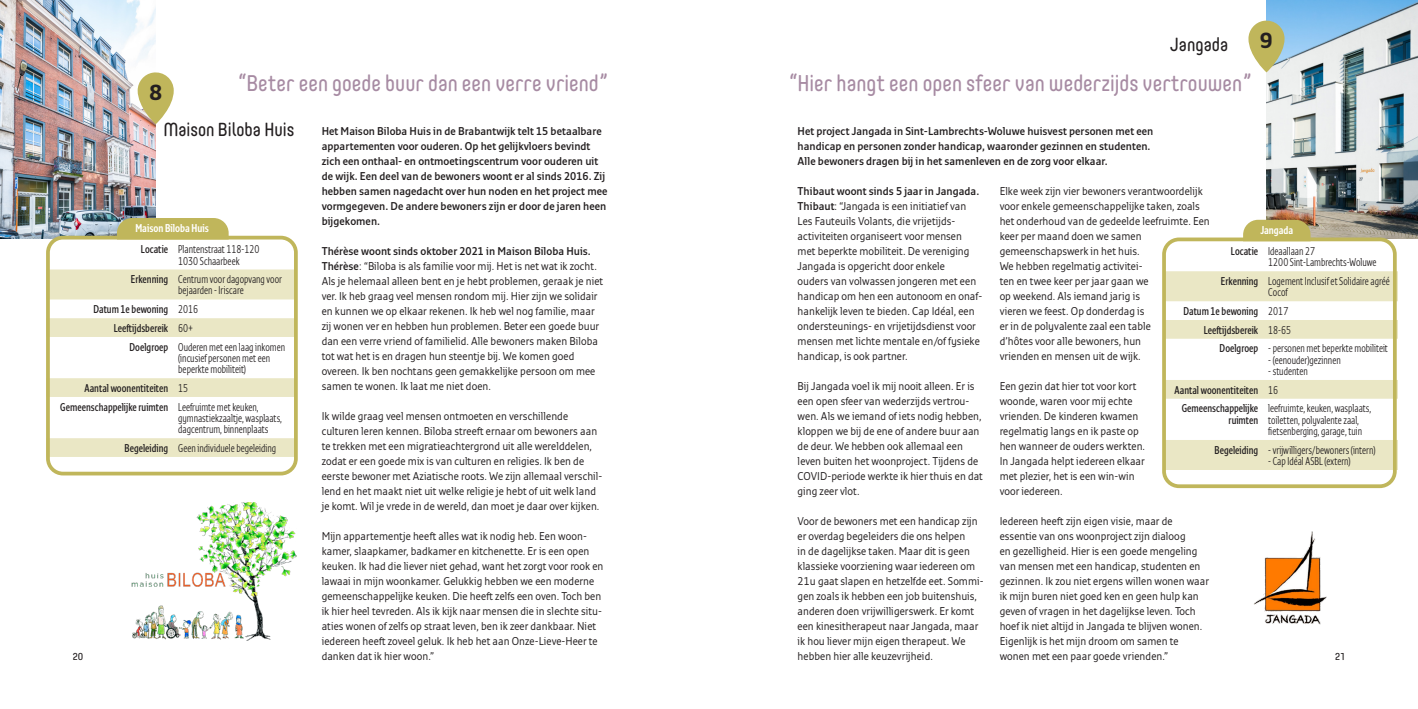
<style>
.page{position:relative;width:1418px;height:709px;background:#fff}
.page>*{position:absolute;margin:0;border:0;box-sizing:border-box;transform-origin:0 0}
.titel_2_niet_in_inho{font:22.5px "Core Mellow 45";color:#a78ba3;scale:.9 1}
.t1{font:700 21.75px "Monitor Pro";color:#231f20}
.titel_project{font:18.75px "Core Mellow 45";color:#231f20;scale:.9 1}
.Body___wit_na{font:11.25px/15px "Monitor Pro";color:#231f20;scale:.9 1}
.inleiding_bij_titel{font:600 11.25px/15px "Monitor Pro";color:#231f20;scale:.9 1}
.naast_kopfoto2{font:11.25px/11.2px "Monitor Con Pro";color:#231f20;scale:.9 1}
.naast_kopfoto2-2{font:600 11.25px "Monitor Con Pro";color:#231f20;scale:.9 1}
.naast_kopfoto2-3{font:700 11.25px "Monitor Con Pro";color:#fff;scale:.9 1}
.t2{font:10px "Core Mellow 45";color:#231f20}
.s1{font-weight:600}
</style>
<div class="page">
<img style="left:0;top:0;width:156px;height:239px">
<img style="left:1266px;top:0;width:151px;height:239px">
<div style="left:117px;top:218px;width:112px;height:38px;background:#c0b65b;border-radius:15px"></div>
<svg style="left:51px;top:241px;width:242px;height:15px"></svg>
<svg style="left:51px;top:269px;width:242px;height:188px"></svg>
<div style="left:46px;top:236px;width:252px;height:239px;border:4px solid #c0b65b;border-radius:15px"></div>
<svg style="left:135px;top:70px;width:39px;height:55px"></svg>
<div style="left:1243px;top:220px;width:67px;height:38px;background:#c0b65b;border-radius:15px"></div>
<svg style="left:1167px;top:242px;width:230px;height:29px"></svg>
<svg style="left:1167px;top:271px;width:230px;height:199px"></svg>
<div style="left:1162px;top:237px;width:234px;height:251px;border:4px solid #c0b65b;border-radius:15px"></div>
<svg style="left:1248px;top:18px;width:38px;height:56px"></svg>
<img style="left:1254px;top:531px;width:73px;height:94px">
<img style="left:131px;top:503px;width:166px;height:138px">
<p class="titel_project" style="left:1169px;top:30px;width:66px">Jangada</p>
<p class="t1" style="left:1259px;top:25px;width:15px">9</p>
<p class="titel_2_niet_in_inho" style="left:238px;top:66px;width:412px">“Beter een goede buur dan een verre vriend”</p>
<p class="titel_2_niet_in_inho" style="left:788px;top:66px;width:515px">“Hier hangt een open sfeer van wederzijds vertrouwen”</p>
<p class="inleiding_bij_titel" style="left:322px;top:124px;width:319px">Het Maison Biloba Huis in de Brabantwijk telt 15 betaalbare appartementen voor ouderen. Op het gelijkvloers bevindt zich een onthaal- en ontmoetingscentrum voor ouderen uit de wijk. Een deel van de bewoners woont er al sinds 2016. Zij hebben samen nagedacht over hun noden en het project mee vormgegeven. De andere bewoners zijn er door de jaren heen bijgekomen.</p>
<p class="inleiding_bij_titel" style="left:797px;top:124px;width:397px">Het project Jangada in Sint-Lambrechts-Woluwe huisvest personen met een handicap en personen zonder handicap, waaronder gezinnen en studenten.<br>Alle bewoners dragen bij in het samenleven en de zorg voor elkaar.</p>
<p class="t1" style="left:149px;top:77px;width:15px">8</p>
<p class="titel_project" style="left:163px;top:115px;width:147px">Maison Biloba Huis</p>
<p class="inleiding_bij_titel" style="left:797px;top:184px;width:203px">Thibaut woont sinds 5 jaar in Jangada.</p>
<p class="Body___wit_na" style="left:797px;top:199px;width:207px"><span class="s1">Thibaut</span>: “Jangada is een initiatief van Les Fauteuils Volants, die vrijetijds&shy;activiteiten organiseert voor mensen met beperkte mobiliteit. De vereniging Jangada is opgericht door enkele<br>ouders van volwassen jongeren met een handicap om hen een autonoom en onaf&shy;hankelijk leven te bieden. Cap Idéal, een ondersteunings- en vrijetijdsdienst voor mensen met lichte mentale en/of fysieke handicap, is ook partner.</p>
<p class="Body___wit_na" style="left:797px;top:379px;width:207px">Bij Jangada voel ik mij nooit alleen. Er is een open sfeer van wederzijds vertrou&shy;wen. Als we iemand of iets nodig hebben, kloppen we bij de ene of andere buur aan de deur. We hebben ook allemaal een leven buiten het woonproject. Tijdens de COVID-periode werkte ik hier thuis en dat ging zeer vlot.</p>
<p class="Body___wit_na" style="left:797px;top:514px;width:208px">Voor de bewoners met een handicap zijn er overdag begeleiders die ons helpen<br>in de dagelijkse taken. Maar dit is geen klassieke voorziening waar iedereen om 21u gaat slapen en hetzelfde eet. Sommi&shy;gen zoals ik hebben een job buitenshuis, anderen doen vrijwilligerswerk. Er komt een kinesitherapeut naar Jangada, maar ik hou liever mijn eigen therapeut. We hebben hier alle keuzevrijheid.</p>
<p class="Body___wit_na" style="left:999px;top:184px;width:235px">Elke week zijn vier bewoners verantwoordelijk voor enkele gemeenschappelijke taken, zoals het onderhoud van de gedeelde leefruimte. Een keer per maand doen we samen gemeenschapswerk in het huis.<br>We hebben regelmatig activitei-<br>ten en twee keer per jaar gaan we<br>op weekend. Als iemand jarig is<br>vieren we feest. Op donderdag is<br>er in de polyvalente zaal een table<br>d’hôtes voor alle bewoners, hun<br>vrienden en mensen uit de wijk.</p>
<p class="Body___wit_na" style="left:999px;top:379px;width:163px">Een gezin dat hier tot voor kort woonde, waren voor mij echte vrienden. De kinderen kwamen regelmatig langs en ik paste op hen wanneer de ouders werkten.<br>In Jangada helpt iedereen elkaar met plezier, het is een win-win voor iedereen.</p>
<p class="Body___wit_na" style="left:999px;top:514px;width:234px">Iedereen heeft zijn eigen visie, maar de essentie van ons woonproject zijn dialoog<br>en gezelligheid. Hier is een goede mengeling van mensen met een handicap, studenten en gezinnen. Ik zou niet ergens willen wonen waar ik mijn buren niet goed ken en geen hulp kan geven of vragen in het dagelijkse leven. Toch hoef ik niet altijd in Jangada te blijven wonen.<br>Eigenlijk is het mijn droom om samen te wonen met een paar goede vrienden.”</p>
<p class="naast_kopfoto2-3" style="left:135px;top:220px;width:83px">Maison Biloba Huis</p>
<p class="naast_kopfoto2-2" style="left:141px;top:242px;width:32px">Locatie</p>
<p class="naast_kopfoto2" style="left:178px;top:244px;width:92px">Plantenstraat 118-120</p>
<p class="naast_kopfoto2" style="left:178px;top:255px;width:70px">1030 Schaarbeek</p>
<p class="naast_kopfoto2-2" style="left:131px;top:271px;width:43px">Erkenning</p>
<p class="naast_kopfoto2" style="left:178px;top:274px;width:117px">Centrum voor dagopvang voor bejaarden - Iriscare</p>
<p class="naast_kopfoto2-2" style="left:94px;top:301px;width:84px">Datum 1e bewoning</p>
<p class="naast_kopfoto2" style="left:178px;top:304px;width:24px">2016</p>
<p class="naast_kopfoto2-2" style="left:114px;top:320px;width:62px">Leeftijdsbereik</p>
<p class="naast_kopfoto2" style="left:178px;top:322px;width:18px">60+</p>
<p class="naast_kopfoto2-2" style="left:129px;top:339px;width:44px">Doelgroep</p>
<p class="naast_kopfoto2" style="left:178px;top:341px;width:120px">Ouderen met een laag inkomen (incusief personen met een beperkte mobiliteit)</p>
<p class="naast_kopfoto2-2" style="left:84px;top:380px;width:95px">Aantal woonentiteiten</p>
<p class="naast_kopfoto2" style="left:178px;top:382px;width:13px">15</p>
<p class="naast_kopfoto2-2" style="left:60px;top:399px;width:121px">Gemeenschappelijke ruimten</p>
<p class="naast_kopfoto2" style="left:178px;top:401px;width:117px">Leefruimte met keuken, gymnastiekzaaltje, wasplaats, dagcentrum, binnenplaats</p>
<p class="naast_kopfoto2-2" style="left:125px;top:440px;width:50px">Begeleiding</p>
<p class="naast_kopfoto2" style="left:178px;top:442px;width:110px">Geen individuele begeleiding</p>
<p class="naast_kopfoto2-3" style="left:1260px;top:222px;width:38px">Jangada</p>
<p class="inleiding_bij_titel" style="left:322px;top:244px;width:300px">Thérèse woont sinds oktober 2021 in Maison Biloba Huis.</p>
<p class="Body___wit_na" style="left:322px;top:259px;width:314px"><span class="s1">Thérèse</span>: “Biloba is als familie voor mij. Het is net wat ik zocht.<br>Als je helemaal alleen bent en je hebt problemen, geraak je niet ver. Ik heb graag veel mensen rondom mij. Hier zijn we solidair en kunnen we op elkaar rekenen. Ik heb wel nog familie, maar zij wonen ver en hebben hun problemen. Beter een goede buur dan een verre vriend of familielid. Alle bewoners maken Biloba tot wat het is en dragen hun steentje bij. We komen goed overeen. Ik ben nochtans geen gemakkelijke persoon om mee samen te wonen. Ik laat me niet doen.</p>
<p class="Body___wit_na" style="left:322px;top:409px;width:313px">Ik wilde graag veel mensen ontmoeten en verschillende culturen leren kennen. Biloba streeft ernaar om bewoners aan te trekken met een migratieachtergrond uit alle werelddelen, zodat er een goede mix is van culturen en religies. Ik ben de eerste bewoner met Aziatische roots. We zijn allemaal verschil&shy;lend en het maakt niet uit welke religie je hebt of uit welk land je komt. Wil je vrede in de wereld, dan moet je daar over kijken.</p>
<p class="Body___wit_na" style="left:322px;top:529px;width:315px">Mijn appartementje heeft alles wat ik nodig heb. Een woon&shy;kamer, slaapkamer, badkamer en kitchenette. Er is een open keuken. Ik had die liever niet gehad, want het zorgt voor rook en lawaai in mijn woonkamer. Gelukkig hebben we een moderne gemeenschappelijke keuken. Die heeft zelfs een oven. Toch ben ik hier heel tevreden. Als ik kijk naar mensen die in slechte situ&shy;aties wonen of zelfs op straat leven, ben ik zeer dankbaar. Niet iedereen heeft zoveel geluk. Ik heb het aan Onze-Lieve-Heer te danken dat ik hier woon.”</p>
<p class="naast_kopfoto2-2" style="left:1230px;top:243px;width:32px">Locatie</p>
<p class="naast_kopfoto2" style="left:1268px;top:245px;width:54px">Ideaallaan 27</p>
<p class="naast_kopfoto2" style="left:1268px;top:257px;width:122px">1200 Sint-Lambrechts-Woluwe</p>
<p class="naast_kopfoto2-2" style="left:1220px;top:273px;width:43px">Erkenning</p>
<p class="naast_kopfoto2" style="left:1268px;top:275px;width:137px">Logement Inclusif et Solidaire agréé<br>Cocof</p>
<p class="naast_kopfoto2-2" style="left:1183px;top:303px;width:84px">Datum 1e bewoning</p>
<p class="naast_kopfoto2" style="left:1268px;top:305px;width:24px">2017</p>
<p class="naast_kopfoto2-2" style="left:1203px;top:322px;width:62px">Leeftijdsbereik</p>
<p class="naast_kopfoto2" style="left:1268px;top:324px;width:27px">18-65</p>
<p class="naast_kopfoto2-2" style="left:1219px;top:341px;width:44px">Doelgroep</p>
<p class="naast_kopfoto2" style="left:1268px;top:343px;width:134px">- personen met beperkte mobiliteit</p>
<p class="naast_kopfoto2" style="left:1268px;top:354px;width:82px">- (eenouder)gezinnen</p>
<p class="naast_kopfoto2" style="left:1268px;top:365px;width:46px">- studenten</p>
<p class="naast_kopfoto2-2" style="left:1174px;top:382px;width:95px">Aantal woonentiteiten</p>
<p class="naast_kopfoto2" style="left:1268px;top:384px;width:13px">16</p>
<p class="naast_kopfoto2-2" style="left:1181px;top:401px;width:87px">Gemeenschappelijke</p>
<p class="naast_kopfoto2-2" style="left:1228px;top:412px;width:34px">ruimten</p>
<p class="naast_kopfoto2" style="left:1268px;top:403px;width:116px">leefruimte, keuken, wasplaats, toiletten, polyvalente zaal, fietsenberging, garage, tuin</p>
<p class="naast_kopfoto2-2" style="left:1214px;top:442px;width:50px">Begeleiding</p>
<p class="naast_kopfoto2" style="left:1268px;top:444px;width:121px">- vrijwilligers/bewoners (intern)</p>
<p class="naast_kopfoto2" style="left:1268px;top:455px;width:93px">- Cap Idéal ASBL (extern)</p>
<p class="t2" style="left:72px;top:649px;width:12px">20</p>
<p class="t2" style="left:1334px;top:649px;width:12px">21</p>
</div>
